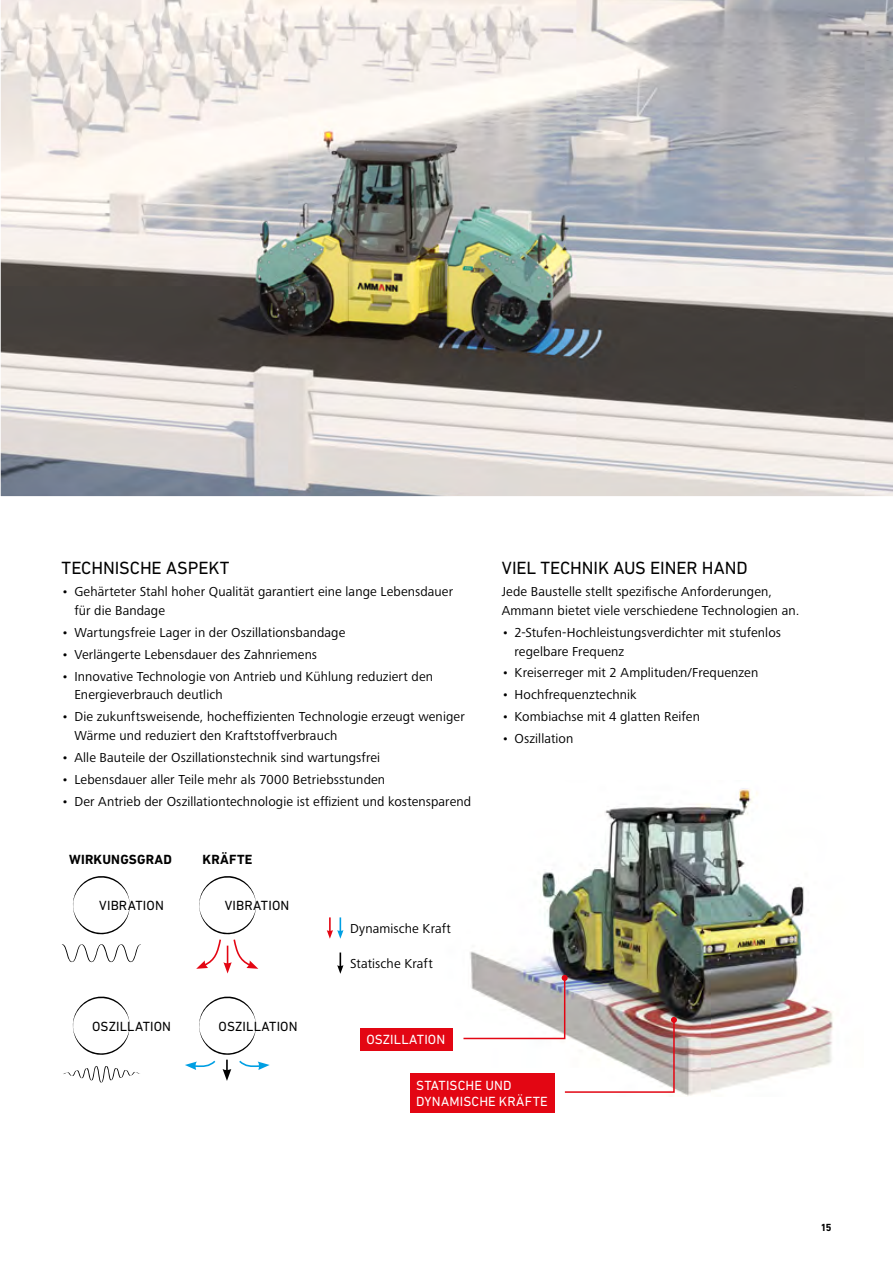
<style>
.page{position:relative;width:893px;height:1263px;background:#fff}
.page>*{position:absolute;margin:0;border:0;box-sizing:border-box;transform-origin:0 0}
.t1{font:18px "DIN Next LT Pro";letter-spacing:-.005em;color:#000}
.t2{font:13.5px/18.8px "Frutiger Next LTW1 G";letter-spacing:.01em;color:#000}
.t3{font:13.5px "DIN Next LT Pro";letter-spacing:.01em;color:#000}
.t4{font:13.5px/16.2px "DIN Next LT Pro";letter-spacing:.01em;color:#fff}
.t5{font:700 13.5px "DIN Next LT Pro";letter-spacing:.015em;color:#000}
.t6{font:700 10.5px "DIN Next LT Pro";color:#000}
</style>
<div class="page">
<svg style="left:0;top:0;width:893px;height:497px;background:#b6b4b0"></svg>
<img style="left:470px;top:788px;width:363px;height:308px">
<svg style="left:61px;top:876px;width:80px;height:87px"></svg>
<svg style="left:72px;top:996px;width:58px;height:59px"></svg>
<svg style="left:63px;top:1066px;width:77px;height:17px"></svg>
<svg style="left:337px;top:952px;width:6px;height:22px"></svg>
<svg style="left:327px;top:917px;width:16px;height:22px"></svg>
<svg style="left:196px;top:876px;width:62px;height:97px"></svg>
<svg style="left:185px;top:996px;width:85px;height:85px"></svg>
<div style="left:360px;top:1028px;width:93px;height:23px;background:#e30613"></div>
<div style="left:410px;top:1073px;width:144px;height:39px;background:#e30613"></div>
<img style="left:463px;top:975px;width:214px;height:118px">
<h1 class="t1" style="left:62px;top:558px;width:169px">TECHNISCHE ASPEKT</h1>
<p class="t2" style="left:74px;top:583px;width:380px;text-indent:-13px">• Gehärteter Stahl hoher Qualität garantiert eine lange Lebensdauer für die Bandage</p>
<p class="t2" style="left:62px;top:623px;width:285px">• Wartungsfreie Lager in der Oszillationsbandage</p>
<p class="t2" style="left:62px;top:645px;width:257px">• Verlängerte Lebensdauer des Zahnriemens</p>
<p class="t2" style="left:74px;top:667px;width:360px;text-indent:-13px">• Innovative Technologie von Antrieb und Kühlung reduziert den<br>Energieverbrauch deutlich</p>
<p class="t2" style="left:74px;top:708px;width:392px;text-indent:-13px">• Die zukunftsweisende, hocheffizienten Technologie erzeugt weniger<br>Wärme und reduziert den Kraftstoffverbrauch</p>
<p class="t2" style="left:62px;top:749px;width:320px">• Alle Bauteile der Oszillationstechnik sind wartungsfrei</p>
<p class="t2" style="left:62px;top:770px;width:325px">• Lebensdauer aller Teile mehr als 7000 Betriebsstunden</p>
<p class="t2" style="left:62px;top:792px;width:411px">• Der Antrieb der Oszillationtechnologie ist effizient und kostensparend</p>
<p class="t5" style="left:69px;top:851px;width:104px">WIRKUNGSGRAD</p>
<p class="t3" style="left:99px;top:898px;width:66px">VIBRATION</p>
<p class="t5" style="left:202px;top:851px;width:52px">KRÄFTE</p>
<p class="t3" style="left:225px;top:898px;width:66px">VIBRATION</p>
<p class="t3" style="left:92px;top:1018px;width:80px">OSZILLATION</p>
<p class="t3" style="left:219px;top:1018px;width:80px">OSZILLATION</p>
<p class="t2" style="left:350px;top:919px;width:102px">Dynamische Kraft</p>
<p class="t2" style="left:350px;top:954px;width:84px">Statische Kraft</p>
<h1 class="t1" style="left:502px;top:558px;width:247px">VIEL TECHNIK AUS EINER HAND</h1>
<p class="t2" style="left:502px;top:583px;width:299px">Jede Baustelle stellt spezifische Anforderungen,<br>Ammann bietet viele verschiedene Technologien an.</p>
<p class="t2" style="left:514px;top:623px;width:268px;text-indent:-13px">• 2-Stufen-Hochleistungsverdichter mit stufenlos regelbare Frequenz</p>
<p class="t2" style="left:502px;top:664px;width:258px">• Kreiserreger mit 2 Amplituden/Frequenzen</p>
<p class="t2" style="left:502px;top:686px;width:136px">• Hochfrequenztechnik</p>
<p class="t2" style="left:502px;top:708px;width:200px">• Kombiachse mit 4 glatten Reifen</p>
<p class="t2" style="left:502px;top:730px;width:73px">• Oszillation</p>
<p class="t4" style="left:366px;top:1031px;width:80px">OSZILLATION</p>
<p class="t4" style="left:416px;top:1077px;width:133px">STATISCHE UND<br>DYNAMISCHE KRÄFTE</p>
<p class="t6" style="left:821px;top:1221px;width:11px">15</p>
</div>
